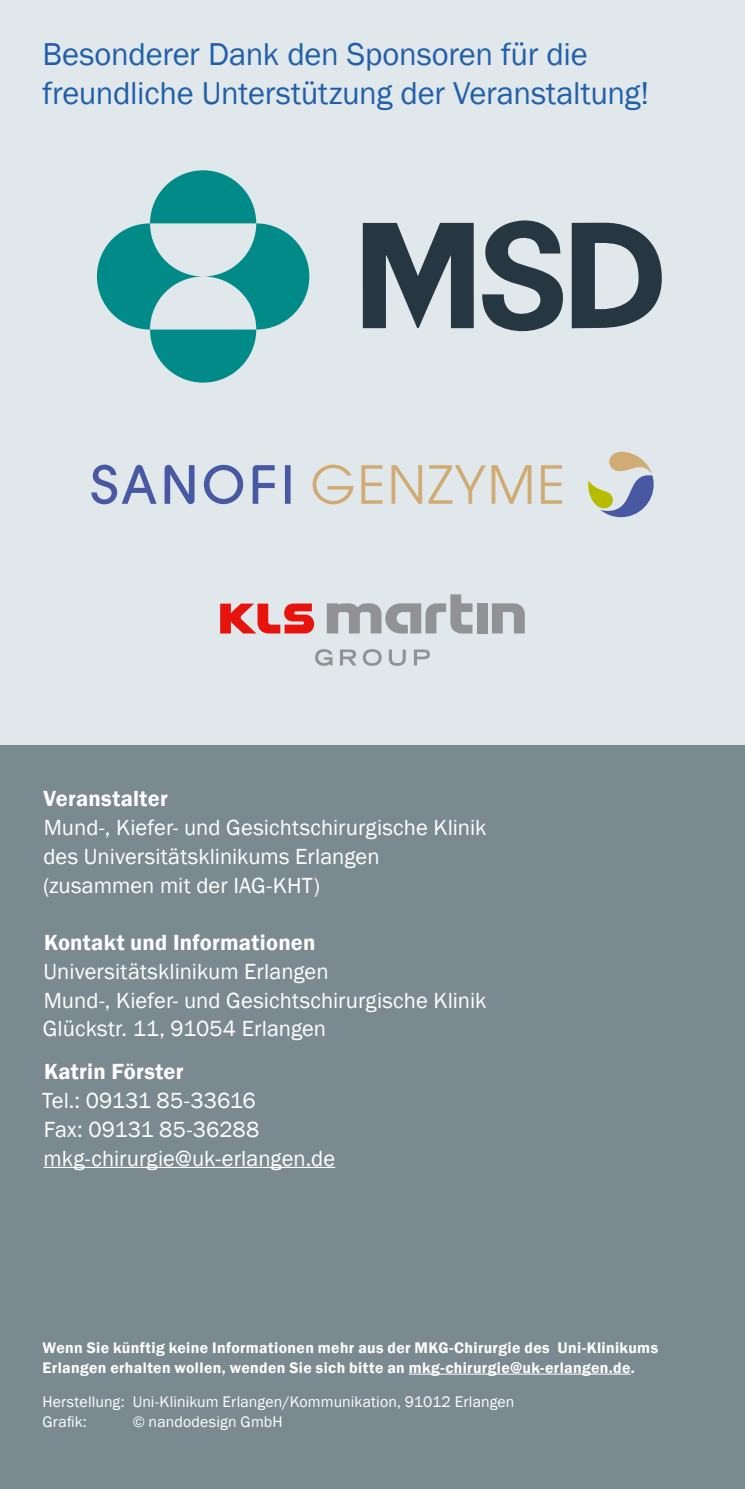
<style>
.page{position:relative;width:745px;height:1489px;background:#fff}
.page>*{position:absolute;margin:0;border:0;box-sizing:border-box;transform-origin:0 0}
.Überschrift_-_Blau{font:32.5px/38.8px "Franklin Gothic";letter-spacing:-.01em;color:#215fa9}
.t1{font:22.5px/28.8px "Franklin Gothic";letter-spacing:.005em;color:#fff}
.t2{font:600 22.5px "Franklin Gothic";letter-spacing:.01em;color:#fff}
.Gendersatz-Herausgeb{font:600 15.75px/20px "Franklin Gothic";letter-spacing:.02em;color:#fff}
.Gendersatz-Herausgeb-2{font:15.75px/20px "Franklin Gothic";letter-spacing:.01em;color:#fff}
</style>
<div class="page">
<div style="left:0;top:0;width:744px;height:1488px;background:#e1e8ec"></div>
<div style="left:0;top:745px;width:744px;height:743px;background:#7b8a91"></div>
<hr style="left:43px;top:1166px;width:292px;height:1px;background:#fff">
<hr style="left:408px;top:1373px;width:222px;height:1px;background:#fff">
<svg style="left:315px;top:649px;width:17px;height:16px"></svg>
<svg style="left:340px;top:649px;width:16px;height:16px"></svg>
<svg style="left:362px;top:649px;width:19px;height:16px"></svg>
<svg style="left:388px;top:649px;width:17px;height:16px"></svg>
<svg style="left:414px;top:649px;width:15px;height:16px"></svg>
<svg style="left:220px;top:603px;width:94px;height:30px"></svg>
<div style="left:476px;top:603px;width:11px;height:30px;background:#909293"></div>
<svg style="left:492px;top:603px;width:32px;height:30px"></svg>
<svg style="left:326px;top:594px;width:146px;height:39px"></svg>
<svg style="left:97px;top:223px;width:106px;height:106px;fill:#008b89"></svg>
<svg style="left:203px;top:223px;width:106px;height:106px;fill:#008b89"></svg>
<svg style="left:150px;top:170px;width:106px;height:53px"></svg>
<svg style="left:150px;top:329px;width:106px;height:53px"></svg>
<svg style="left:362px;top:220px;width:299px;height:112px"></svg>
<svg style="left:91px;top:464px;width:199px;height:40px"></svg>
<svg style="left:312px;top:464px;width:249px;height:40px"></svg>
<svg style="left:588px;top:452px;width:65px;height:65px"></svg>
<h2 class="Überschrift_-_Blau" style="left:43px;top:36px;width:608px">Besonderer Dank den Sponsoren für die freundliche Unterstützung der Veranstaltung!</h2>
<p class="t2" style="left:44px;top:785px;width:126px">Veranstalter</p>
<p class="t1" style="left:43px;top:813px;width:444px">Mund-, Kiefer- und Gesichtschirurgische Klinik des Universitätsklinikums Erlangen (zusammen mit der IAG-KHT)</p>
<p class="t2" style="left:44px;top:928px;width:273px">Kontakt und Informationen</p>
<p class="t1" style="left:43px;top:957px;width:445px">Universitätsklinikum Erlangen<br>Mund-, Kiefer- und Gesichtschirurgische Klinik<br>Glückstr. 11, 91054 Erlangen</p>
<p class="t2" style="left:44px;top:1057px;width:141px">Katrin Förster</p>
<p class="t1" style="left:42px;top:1086px;width:294px">Tel.: 09131 85-33616<br>Fax: 09131 85-36288 mkg-chirurgie@uk-erlangen.de</p>
<p class="Gendersatz-Herausgeb" style="left:43px;top:1337px;width:616px">Wenn Sie künftig keine Informationen mehr aus der MKG-Chirurgie des Uni-Klinikums<br>Erlangen erhalten wollen, wenden Sie sich bitte an mkg-chirurgie@uk-erlangen.de.</p>
<p class="Gendersatz-Herausgeb-2" style="left:43px;top:1391px;width:473px">Herstellung: Uni-Klinikum Erlangen/Kommunikation, 91012 Erlangen<br>Grafik:</p>
<p class="Gendersatz-Herausgeb-2" style="left:133px;top:1411px;width:151px">© nandodesign GmbH</p>
</div>
